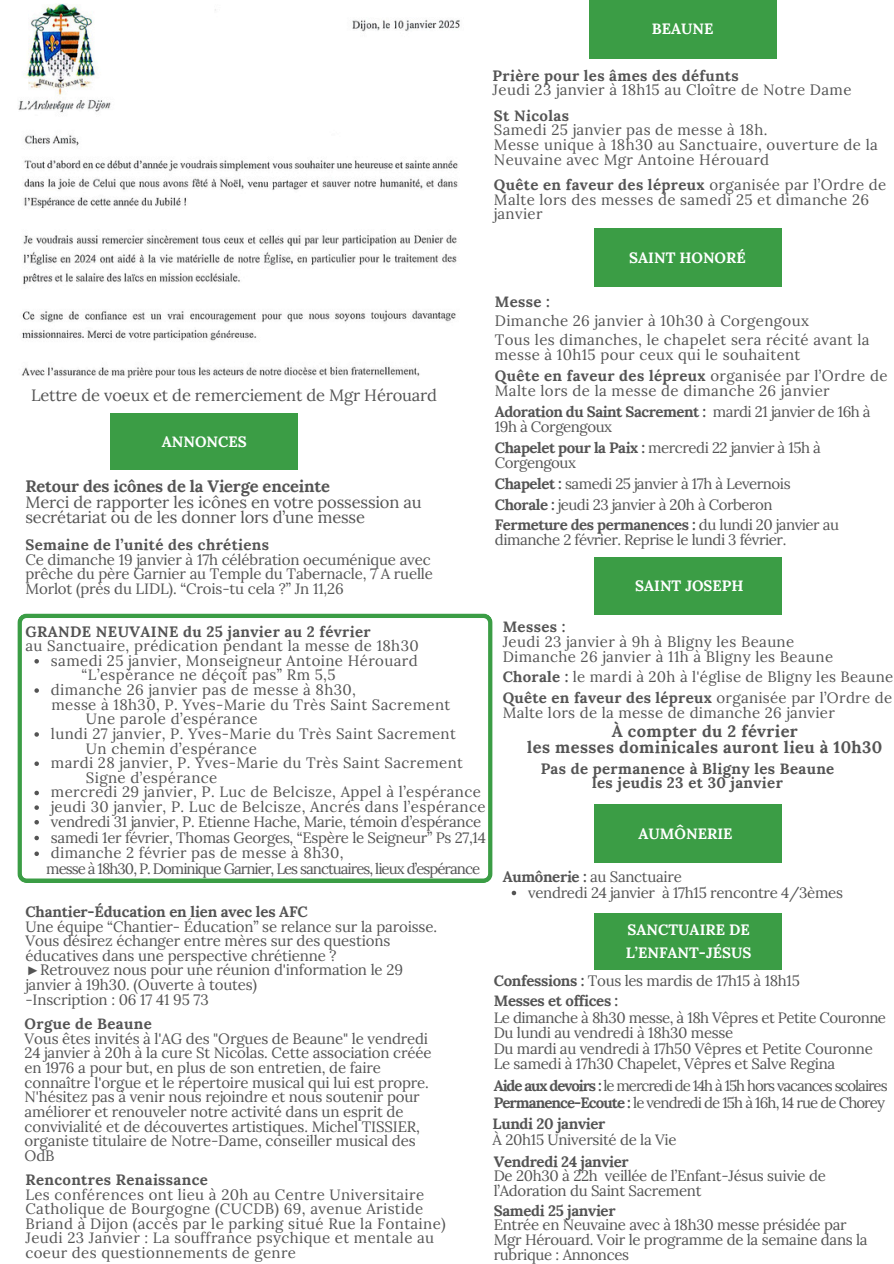
<style>
.page{position:relative;width:894px;height:1264px;background:#fff}
.page>*{position:absolute;margin:0;border:0;box-sizing:border-box;transform-origin:0 0}
.t1{font:16.5px/15.8px "Lora";letter-spacing:-.01em;color:#545454}
.t2{font:700 16.5px/16.2px "Lora";letter-spacing:.025em;color:#545454;text-align:center}
.t3{font:700 16.5px "Lora";letter-spacing:-.01em;color:#545454}
.t4{font:15px/14.7px "Lora";letter-spacing:-.01em;color:#545454}
.t5{font:15px/14.7px "Lora";letter-spacing:.025em;color:#545454}
.t6{font:15px/20.7px "Lora";letter-spacing:-.03em;color:#545454}
.t7{font:700 15px/14.7px "Lora";letter-spacing:.025em;color:#545454;text-align:center}
.t8{font:15px/14.7px "Lora";letter-spacing:.02em;color:#545454}
.t9{font:700 15px "Lora";letter-spacing:-.03em;color:#545454}
.t10{font:700 15px/23.7px "Lora";color:#fff}
.t11{font:15px "Lora";letter-spacing:-.065em;color:#545454}
.t12{font:700 15px "Lora";letter-spacing:-.02em;color:#545454}
.t13{font:15px "Lora";letter-spacing:-.07em;color:#545454}
.t14{font:15px "Lora";letter-spacing:-.06em;color:#545454}
.t15{font:700 15px "Lora";letter-spacing:-.01em;color:#545454}
.s1{font-weight:700}
.s2{font-weight:400}
.s3{font-family:"Liberation Serif"}
</style>
<div class="page">
<div style="left:593px;top:228px;width:187px;height:59px;background:#3b9d45"></div>
<div style="left:593px;top:557px;width:187px;height:57px;background:#3b9d45"></div>
<div style="left:593px;top:913px;width:187px;height:56px;background:#3b9d45"></div>
<div style="left:593px;top:804px;width:187px;height:59px;background:#3b9d45"></div>
<div style="left:589px;top:0;width:187px;height:59px;background:#3b9d45"></div>
<div style="left:111px;top:414px;width:187px;height:56px;background:#3b9d45"></div>
<svg style="left:17px;top:613px;width:475px;height:269px"></svg>
<img style="left:18px;top:4px;width:442px;height:374px">
<svg style="left:511px;top:890px;width:5px;height:5px"></svg>
<p class="t10" style="left:651px;top:17px;width:63px">BEAUNE</p>
<p class="t7" style="left:492px;top:68px;width:247px">Prière pour les âmes des défunts</p>
<p class="t5" style="left:492px;top:82px;width:360px">Jeudi 23 janvier à 18h15 au Cloître de Notre Dame</p>
<p class="t7" style="left:493px;top:108px;width:77px">St Nicolas</p>
<p class="t5" style="left:493px;top:122px;width:275px">Samedi 25 janvier pas de messe à 18h.</p>
<h1 class="t5" style="left:493px;top:137px;width:385px">Messe unique à 18h30 au Sanctuaire, ouverture de la<br>Neuvaine avec Mgr Antoine Hérouard</h1>
<p class="t5" style="left:493px;top:177px;width:394px"><span class="s1">Quête en faveur des lépreux</span> organisée par l’Ordre de<br>Malte lors des messes de samedi 25 et dimanche 26 janvier</p>
<p class="t1" style="left:31px;top:387px;width:407px">Lettre de voeux et de remerciement de Mgr Hérouard</p>
<p class="t10" style="left:162px;top:429px;width:86px">ANNONCES</p>
<p class="t3" style="left:25px;top:475px;width:306px">Retour des icônes de la Vierge enceinte</p>
<p class="t1" style="left:25px;top:493px;width:397px">Merci de rapporter les icônes en votre possession au secrétariat ou de les donner lors d’une messe</p>
<p class="t7" style="left:25px;top:537px;width:245px">Semaine de l’unité des chrétiens</p>
<p class="t4" style="left:25px;top:552px;width:409px">Ce dimanche 19 janvier à 17h célébration oecuménique avec prêche du père Garnier au Temple du Tabernacle, 7 A ruelle<br>Morlot (près du LIDL). “Crois-tu cela ?” Jn 11,26</p>
<p class="t10" style="left:629px;top:245px;width:118px">SAINT HONORÉ</p>
<h1 class="t7" style="left:494px;top:294px;width:57px">Messe :</h1>
<h2 class="t5" style="left:494px;top:313px;width:315px">Dimanche 26 janvier à 10h30 à Corgengoux</h2>
<p class="t5" style="left:494px;top:332px;width:376px">Tous les dimanches, le chapelet sera récité avant la messe à 10h15 pour ceux qui le souhaitent</p>
<p class="t5" style="left:494px;top:368px;width:394px"><span class="s1">Quête en faveur des lépreux</span> organisée par l’Ordre de<br>Malte lors de la messe de dimanche 26 janvier</p>
<p class="t9" style="left:494px;top:402px;width:377px">Adoration du Saint Sacrement : <span class="s2">mardi 21 janvier de 16h à</span></p>
<p class="t6" style="left:494px;top:416px;width:327px">19h à Corgengoux<br><span class="s1">Chapelet pour la Paix :</span> mercredi 22 janvier à 15h à</p>
<p class="t6" style="left:494px;top:452px;width:297px">Corgengoux<br><span class="s1">Chapelet :</span> samedi 25 janvier à 17h à Levernois</p>
<p class="t6" style="left:494px;top:494px;width:279px"><span class="s1">Chorale :</span> jeudi 23 janvier à 20h à Corberon</p>
<p class="t9" style="left:494px;top:515px;width:345px">Fermeture des permanences : <span class="s2">du lundi 20 janvier au</span></p>
<p class="t6" style="left:494px;top:529px;width:293px">dimanche 2 février. Reprise le lundi 3 février.</p>
<p class="t10" style="left:635px;top:573px;width:110px">SAINT JOSEPH</p>
<p class="t7" style="left:502px;top:619px;width:64px">Messes :</p>
<p class="t5" style="left:502px;top:634px;width:293px">Jeudi 23 janvier à 9h à Bligny les Beaune</p>
<p class="t5" style="left:502px;top:648px;width:332px">Dimanche 26 janvier à 11h à Bligny les Beaune</p>
<p class="t8" style="left:502px;top:669px;width:392px"><span class="s1">Chorale :</span> le mardi à 20h à l'église de Bligny les Beaune</p>
<p class="t8" style="left:502px;top:690px;width:391px"><span class="s1">Quête en faveur des lépreux</span> organisée par l’Ordre de<br>Malte lors de la messe de dimanche 26 janvier</p>
<p class="t2" style="left:527px;top:722px;width:356px">À compter du 2 février<br>les messes dominicales auront lieu à 10h30</p>
<p class="t7" style="left:25px;top:623px;width:347px">GRANDE NEUVAINE du 25 janvier au 2 février</p>
<p class="t5" style="left:25px;top:638px;width:394px">au Sanctuaire, prédication pendant la messe de 18h30</p>
<p class="t5" style="left:51px;top:653px;width:368px">samedi 25 janvier, Monseigneur Antoine Hérouard</p>
<p class="t5" style="left:82px;top:667px;width:255px">“L’espérance ne déçoit pas” Rm 5,5</p>
<p class="t5" style="left:51px;top:682px;width:306px">dimanche 26 janvier pas de messe à 8h30,</p>
<p class="t5" style="left:51px;top:697px;width:400px">messe à 18h30, P. Yves-Marie du Très Saint Sacrement</p>
<p class="t5" style="left:86px;top:711px;width:173px">Une parole d’espérance</p>
<p class="t5" style="left:51px;top:726px;width:406px">lundi 27 janvier, P. Yves-Marie du Très Saint Sacrement</p>
<p class="t5" style="left:86px;top:740px;width:172px">Un chemin d’espérance</p>
<p class="t5" style="left:51px;top:755px;width:413px">mardi 28 janvier, P. Yves-Marie du Très Saint Sacrement</p>
<p class="t5" style="left:86px;top:770px;width:133px">Signe d’espérance</p>
<p class="t5" style="left:51px;top:784px;width:431px">mercredi 29 janvier, P. Luc de Belcisze, Appel à l’espérance</p>
<p class="t5" style="left:51px;top:799px;width:436px">jeudi 30 janvier, P. Luc de Belcisze, Ancrés dans l’espérance</p>
<p class="t4" style="left:51px;top:814px;width:431px">vendredi 31 janvier, P. Etienne Hache, Marie, témoin d’espérance</p>
<p class="t4" style="left:51px;top:829px;width:436px">samedi 1er février, Thomas Georges, “Espère le Seigneur” Ps 27,14</p>
<p class="t8" style="left:51px;top:845px;width:294px">dimanche 2 février pas de messe à 8h30,</p>
<p class="t11" style="left:46px;top:859px;width:435px">messe à 18h30, P. Dominique Garnier, Les sanctuaires, lieux d’espérance</p>
<p class="t7" style="left:540px;top:760px;width:295px">Pas de permanence à Bligny les Beaune les jeudis 23 et 30 janvier</p>
<p class="t10" style="left:638px;top:821px;width:95px">AUMÔNERIE</p>
<h1 class="t4" style="left:502px;top:868px;width:181px"><span class="s1">Aumônerie :</span> au Sanctuaire</h1>
<p class="t4" style="left:528px;top:884px;width:316px">vendredi 24 janvier à 17h15 rencontre 4/3èmes</p>
<p class="t15" style="left:25px;top:901px;width:284px">Chantier-Éducation en lien avec les AFC</p>
<p class="t4" style="left:25px;top:918px;width:413px">Une équipe “Chantier- Éducation” se relance sur la paroisse.<br>Vous désirez échanger entre mères sur des questions éducatives dans une perspective chrétienne ?</p>
<p class="t4" style="left:25px;top:962px;width:379px"><span class="s3">►</span>Retrouvez nous pour une réunion d'information le 29 janvier à 19h30. (Ouverte à toutes)</p>
<p class="t4" style="left:25px;top:991px;width:185px">-Inscription : 06 17 41 95 73</p>
<h1 class="t10" style="left:625px;top:917px;width:127px">SANCTUAIRE DE<br>L’ENFANT-JÉSUS</h1>
<h1 class="t4" style="left:493px;top:973px;width:307px"><span class="s1">Confessions :</span> Tous les mardis de 17h15 à 18h15</h1>
<p class="t12" style="left:493px;top:990px;width:126px">Messes et offices :</p>
<p class="t6" style="left:493px;top:1006px;width:394px">Le dimanche à 8h30 messe, à 18h Vêpres et Petite Couronne</p>
<p class="t4" style="left:493px;top:1025px;width:241px">Du lundi au vendredi à 18h30 messe</p>
<p class="t4" style="left:493px;top:1041px;width:380px">Du mardi au vendredi à 17h50 Vêpres et Petite Couronne</p>
<p class="t4" style="left:493px;top:1056px;width:343px">Le samedi à 17h30 Chapelet, Vêpres et Salve Regina</p>
<h2 class="t14" style="left:493px;top:1092px;width:392px"><span class="s1">Permanence-Ecoute :</span> le vendredi de 15h à 16h, 14 rue de Chorey</h2>
<p class="t7" style="left:25px;top:1016px;width:129px">Orgue de Beaune</p>
<p class="t4" style="left:25px;top:1030px;width:408px">Vous êtes invités à l'AG des "Orgues de Beaune" le vendredi 24 janvier à 20h à la cure St Nicolas. Cette association créée en 1976 a pour but, en plus de son entretien, de faire connaître l'orgue et le répertoire musical qui lui est propre.<br>N'hésitez pas à venir nous rejoindre et nous soutenir pour améliorer et renouveler notre activité dans un esprit de convivialité et de découvertes artistiques. Michel TISSIER, organiste titulaire de Notre-Dame, conseiller musical des OdB</p>
<h2 class="t13" style="left:493px;top:1075px;width:395px"><span class="s1">Aide aux devoirs :</span> le mercredi de 14h à 15h hors vacances scolaires</h2>
<p class="t12" style="left:492px;top:1114px;width:114px">Lundi 20 janvier</p>
<p class="t4" style="left:492px;top:1132px;width:185px">À 20h15 Université de la Vie</p>
<h1 class="t12" style="left:493px;top:1151px;width:136px">Vendredi 24 janvier</h1>
<p class="t4" style="left:493px;top:1168px;width:333px">De 20h30 à 22h veillée de l’Enfant-Jésus suivie de l’Adoration du Saint Sacrement</p>
<p class="t7" style="left:25px;top:1171px;width:184px">Rencontres Renaissance</p>
<p class="t5" style="left:25px;top:1186px;width:421px">Les conférences ont lieu à 20h au Centre Universitaire<br>Catholique de Bourgogne (CUCDB) 69, avenue Aristide<br>Briand à Dijon (accès par le parking situé Rue la Fontaine)</p>
<p class="t5" style="left:25px;top:1230px;width:410px">Jeudi 23 Janvier : La souffrance psychique et mentale au coeur des questionnements de genre</p>
<p class="t12" style="left:493px;top:1200px;width:123px">Samedi 25 janvier</p>
<p class="t4" style="left:493px;top:1217px;width:375px">Entrée en Neuvaine avec à 18h30 messe présidée par<br>Mgr Hérouard. Voir le programme de la semaine dans la rubrique : Annonces</p>
</div>
